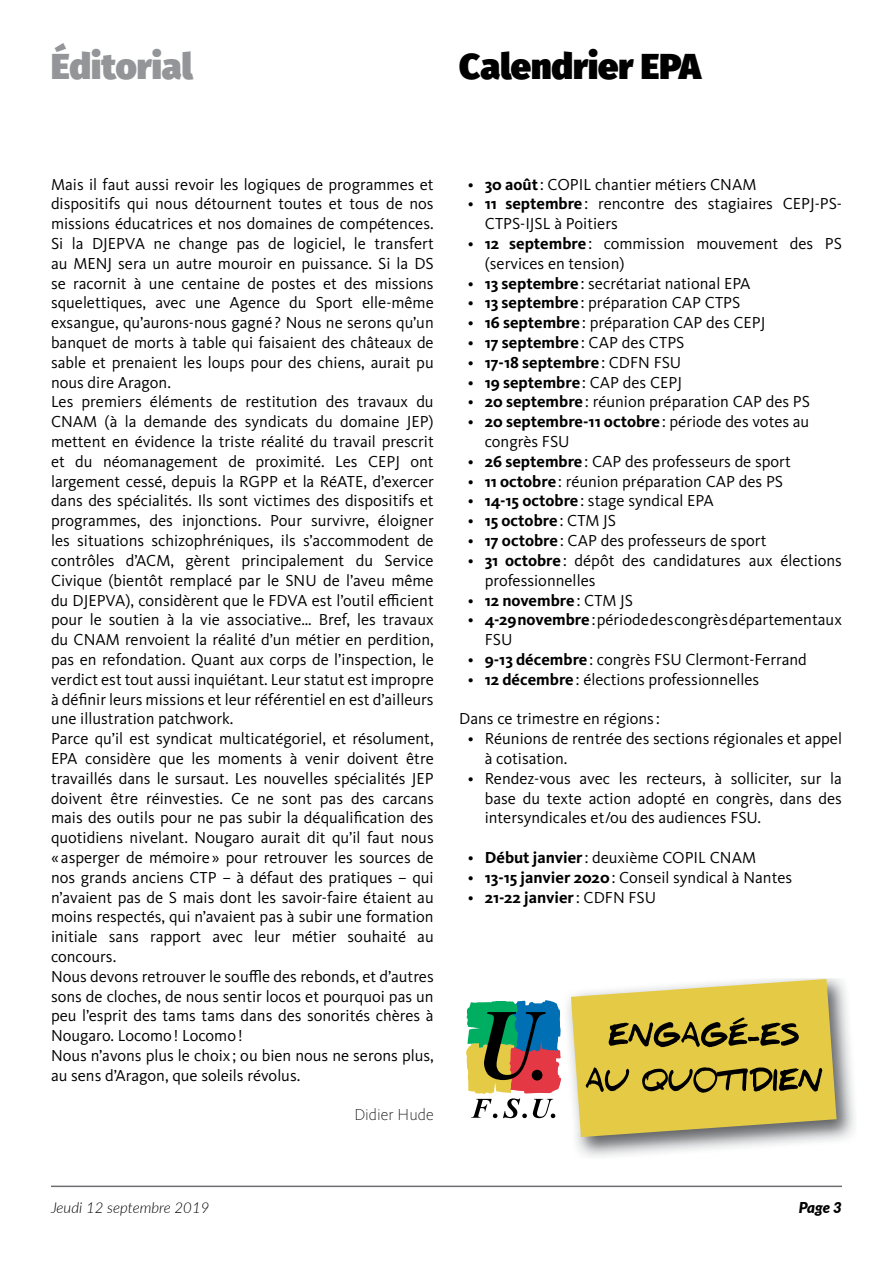
<style>
.page{position:relative;width:893px;height:1263px;background:#fff}
.page>*{position:absolute;margin:0;border:0;box-sizing:border-box;transform-origin:0 0}
.t1{font:900 36px "Fira Sans";color:#000}
.t2{font:900 36px "Fira Sans";color:#939598}
.t3{font:16.5px/19.8px "Kievit OT";color:#000}
.t4{font:700 16.5px "Kievit OT";color:#000}
.t5{font:200 16.5px "Kievit OT";color:#000}
.t6{font:italic 300 15px "Lato";color:#000}
.t7{font:italic 900 15px "Lato";color:#000}
.s1{font-weight:700}
.s2{font-weight:400}
</style>
<div class="page">
<hr style="left:51px;top:1185px;width:791px;height:2px;background:#6d6e71">
<svg style="left:466px;top:1000px;width:95px;height:118px"></svg>
<img style="left:576px;top:978px;width:279px;height:179px">
<svg style="left:571px;top:979px;width:266px;height:158px;background:#cab650"></svg>
<h1 class="t2" style="left:51px;top:41px;width:143px">Éditorial</h1>
<h1 class="t1" style="left:459px;top:41px;width:243px">Calendrier EPA</h1>
<p class="t3" style="left:51px;top:174px;width:384px">Mais il faut aussi revoir les logiques de programmes et dispositifs qui nous détournent toutes et tous de nos missions éducatrices et nos domaines de compétences.<br>Si la DJEPVA ne change pas de logiciel, le transfert au MENJ sera un autre mouroir en puissance. Si la DS se racornit à une centaine de postes et des missions squelettiques, avec une Agence du Sport elle-même exsangue, qu’aurons-nous gagné ? Nous ne serons qu’un banquet de morts à table qui faisaient des châteaux de sable et prenaient les loups pour des chiens, aurait pu nous dire Aragon.<br>Les premiers éléments de restitution des travaux du CNAM (à la demande des syndicats du domaine JEP) mettent en évidence la triste réalité du travail prescrit et du néomanagement de proximité. Les CEPJ ont largement cessé, depuis la RGPP et la RéATE, d’exercer dans des spécialités. Ils sont victimes des dispositifs et programmes, des injonctions. Pour survivre, éloigner les situations schizophréniques, ils s’accommodent de contrôles d’ACM, gèrent principalement du Service Civique (bientôt remplacé par le SNU de l’aveu même du DJEPVA), considèrent que le FDVA est l’outil efficient pour le soutien à la vie associative… Bref, les travaux du CNAM renvoient la réalité d’un métier en perdition, pas en refondation. Quant aux corps de l’inspection, le verdict est tout aussi inquiétant. Leur statut est impropre à définir leurs missions et leur référentiel en est d’ailleurs une illustration patchwork.<br>Parce qu’il est syndicat multicatégoriel, et résolument, EPA considère que les moments à venir doivent être travaillés dans le sursaut. Les nouvelles spécialités JEP doivent être réinvesties. Ce ne sont pas des carcans mais des outils pour ne pas subir la déqualification des quotidiens nivelant. Nougaro aurait dit qu’il faut nous « asperger de mémoire » pour retrouver les sources de nos grands anciens CTP – à défaut des pratiques – qui n’avaient pas de S mais dont les savoir-faire étaient au moins respectés, qui n’avaient pas à subir une formation initiale sans rapport avec leur métier souhaité au concours.<br>Nous devons retrouver le souffle des rebonds, et d’autres sons de cloches, de nous sentir locos et pourquoi pas un peu l’esprit des tams tams dans des sonorités chères à Nougaro. Locomo! Locomo!<br>Nous n’avons plus le choix ; ou bien nous ne serons plus, au sens d’Aragon, que soleils révolus.</p>
<p class="t5" style="left:355px;top:1105px;width:81px">Didier Hude</p>
<p class="t3" style="left:468px;top:174px;width:290px">• <span class="s1">30 août</span>: COPIL chantier métiers CNAM</p>
<p class="t3" style="left:485px;top:194px;width:359px;text-indent:-17px">• <span class="s1">11 septembre</span>: rencontre des stagiaires CEPJ-PS-<br>CTPS-IJSL à Poitiers</p>
<p class="t3" style="left:485px;top:233px;width:359px;text-indent:-17px">• <span class="s1">12 septembre</span>: commission mouvement des PS (services en tension)</p>
<p class="t3" style="left:468px;top:273px;width:284px">• <span class="s1">13 septembre</span>: secrétariat national EPA</p>
<p class="t3" style="left:468px;top:293px;width:274px">• <span class="s1">13 septembre</span>: préparation CAP CTPS</p>
<p class="t3" style="left:468px;top:313px;width:299px">• <span class="s1">16 septembre</span>: préparation CAP des CEPJ</p>
<p class="t3" style="left:468px;top:332px;width:218px">• <span class="s1">17 septembre</span>: CAP des CTPS</p>
<p class="t4" style="left:468px;top:352px;width:215px"><span class="s2">•</span> 17-18 septembre<span class="s2">: CDFN FSU</span></p>
<p class="t3" style="left:468px;top:372px;width:216px">• <span class="s1">19 septembre</span>: CAP des CEPJ</p>
<p class="t3" style="left:468px;top:392px;width:344px">• <span class="s1">20 septembre</span>: réunion préparation CAP des PS</p>
<p class="t3" style="left:485px;top:412px;width:326px;text-indent:-17px">• <span class="s1">20 septembre-11 octobre</span>: période des votes au congrès FSU</p>
<p class="t3" style="left:468px;top:451px;width:325px">• <span class="s1">26 septembre</span>: CAP des professeurs de sport</p>
<p class="t3" style="left:468px;top:471px;width:317px">• <span class="s1">11 octobre</span>: réunion préparation CAP des PS</p>
<p class="t3" style="left:468px;top:491px;width:247px">• <span class="s1">14-15 octobre</span>: stage syndical EPA</p>
<p class="t4" style="left:468px;top:511px;width:150px"><span class="s2">•</span> 15 octobre<span class="s2">: CTM JS</span></p>
<p class="t3" style="left:468px;top:530px;width:300px">• <span class="s1">17 octobre</span>: CAP des professeurs de sport</p>
<p class="t3" style="left:485px;top:550px;width:359px;text-indent:-17px">• <span class="s1">31 octobre</span>: dépôt des candidatures aux élections professionnelles</p>
<p class="t4" style="left:468px;top:590px;width:167px"><span class="s2">•</span> 12 novembre<span class="s2">: CTM JS</span></p>
<p class="t3" style="left:485px;top:610px;width:359px;text-indent:-17px">• <span class="s1">4-29 novembre</span>: période des congrès départementaux<br>FSU</p>
<p class="t3" style="left:468px;top:649px;width:341px">• <span class="s1">9-13 décembre</span>: congrès FSU Clermont-Ferrand</p>
<p class="t3" style="left:468px;top:669px;width:293px">• <span class="s1">12 décembre</span>: élections professionnelles</p>
<p class="t3" style="left:459px;top:709px;width:202px">Dans ce trimestre en régions :</p>
<p class="t3" style="left:485px;top:728px;width:359px;text-indent:-17px">• Réunions de rentrée des sections régionales et appel à cotisation.</p>
<p class="t3" style="left:485px;top:768px;width:359px;text-align:justify;text-indent:-17px">• Rendez-vous avec les recteurs, à solliciter, sur la base du texte action adopté en congrès, dans des intersyndicales et/ou des audiences FSU.</p>
<p class="t3" style="left:468px;top:847px;width:290px">• <span class="s1">Début janvier</span>: deuxième COPIL CNAM</p>
<p class="t3" style="left:468px;top:867px;width:326px">• <span class="s1">13-15 janvier 2020</span>: Conseil syndical à Nantes</p>
<p class="t4" style="left:468px;top:887px;width:190px"><span class="s2">•</span> 21-22 janvier<span class="s2">: CDFN FSU</span></p>
<p class="t6" style="left:51px;top:1197px;width:160px">Jeudi 12 septembre 2019</p>
<p class="t7" style="left:799px;top:1197px;width:45px">Page 3</p>
</div>
